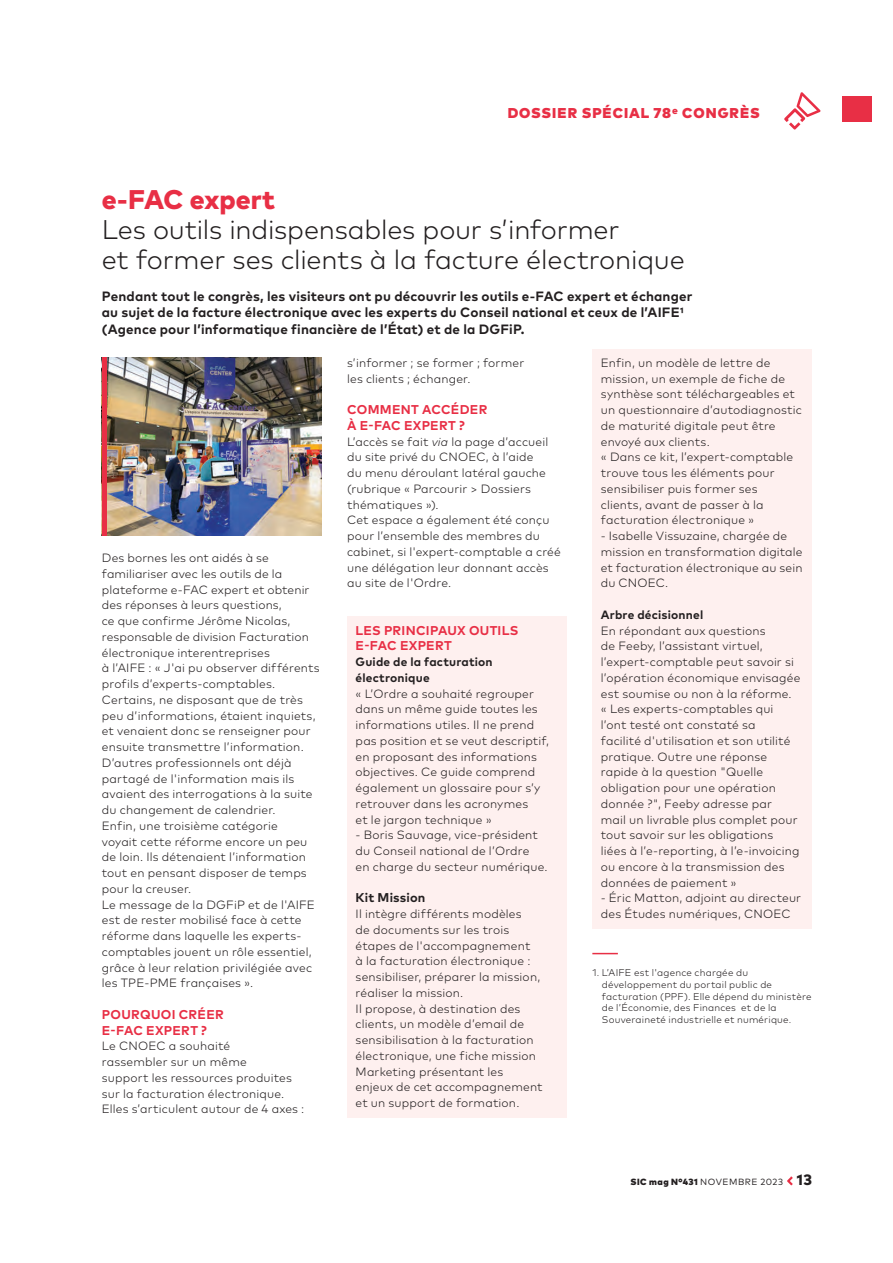
<style>
.page{position:relative;width:893px;height:1263px;background:#fff}
.page>*{position:absolute;margin:0;border:0;box-sizing:border-box;transform-origin:0 0}
.t1{font:300 27px/30px "Mark Pro";letter-spacing:-.01em;color:#231f20}
.t2{font:800 27px "Mark Pro";letter-spacing:-.005em;color:#e82f45}
.t3{font:900 14.25px "Mark Pro";letter-spacing:.065em;color:#e82f45}
.t4{font:700 13.5px/16.5px "Mark Pro";letter-spacing:.01em;color:#231f20}
.t5{font:700 12.75px/15.8px "Mark Pro";letter-spacing:.02em;color:#e82f45}
.t6{font:700 12.75px "Mark Pro";letter-spacing:.015em;color:#231f20}
.t7{font:300 12px/15.8px "Mark Pro";letter-spacing:.015em;color:#231f20}
.t8{font:700 12px/15.8px "Mark Pro";letter-spacing:.015em;color:#231f20}
.t9{font:300 9.75px/11.7px "Mark Pro";letter-spacing:.02em;color:#231f20}
.t10{font:9px "Mark Pro";letter-spacing:.06em;color:#231f20}
.s1{font-style:italic}
.s2{font-weight:900}
.s3{font-weight:800;font-size:15px}
</style>
<div class="page">
<svg style="left:787px;top:1176px;width:6px;height:9px"></svg>
<svg style="left:784px;top:92px;width:36px;height:38px"></svg>
<div style="left:842px;top:97px;width:29px;height:25px;background:#e82f45"></div>
<svg style="left:592px;top:953px;width:26px;height:1px"></svg>
<div style="left:347px;top:616px;width:220px;height:46px;background:#fef0ef"></div>
<div style="left:347px;top:648px;width:220px;height:45px;background:#fef0ef"></div>
<div style="left:347px;top:680px;width:220px;height:202px;background:#fef0ef"></div>
<div style="left:347px;top:868px;width:220px;height:30px;background:#fef0ef"></div>
<div style="left:347px;top:884px;width:220px;height:30px;background:#fef0ef"></div>
<div style="left:347px;top:900px;width:220px;height:108px;background:#fef0ef"></div>
<div style="left:347px;top:995px;width:220px;height:123px;background:#fef0ef"></div>
<div style="left:592px;top:349px;width:220px;height:108px;background:#fef0ef"></div>
<div style="left:592px;top:443px;width:220px;height:156px;background:#fef0ef"></div>
<div style="left:592px;top:585px;width:220px;height:29px;background:#fef0ef"></div>
<div style="left:592px;top:601px;width:220px;height:29px;background:#fef0ef"></div>
<div style="left:592px;top:617px;width:220px;height:92px;background:#fef0ef"></div>
<div style="left:592px;top:695px;width:220px;height:234px;background:#fef0ef"></div>
<img style="left:107px;top:357px;width:215px;height:179px">
<div style="left:102px;top:357px;width:5px;height:179px;background:#e82f45"></div>
<p class="t3" style="left:508px;top:105px;width:254px">DOSSIER SPÉCIAL 78e CONGRÈS</p>
<h1 class="t2" style="left:102px;top:188px;width:175px">e-FAC expert</h1>
<h1 class="t1" style="left:102px;top:216px;width:584px">Les outils indispensables pour s’informer<br>et former ses clients à la facture électronique</h1>
<p class="t4" style="left:102px;top:289px;width:592px">Pendant tout le congrès, les visiteurs ont pu découvrir les outils e-FAC expert et échanger au sujet de la facture électronique avec les experts du Conseil national et ceux de l’AIFE1 (Agence pour l’informatique financière de l’État) et de la DGFiP.</p>
<p class="t7" style="left:102px;top:551px;width:219px">Des bornes les ont aidés à se familiariser avec les outils de la plateforme e-FAC expert et obtenir des réponses à leurs questions,<br>ce que confirme Jérôme Nicolas, responsable de division Facturation électronique interentreprises<br>à l’AIFE : « J'ai pu observer différents profils d’experts-comptables.<br>Certains, ne disposant que de très peu d’informations, étaient inquiets, et venaient donc se renseigner pour ensuite transmettre l’information.<br>D’autres professionnels ont déjà partagé de l'information mais ils avaient des interrogations à la suite du changement de calendrier.<br>Enfin, une troisième catégorie<br>voyait cette réforme encore un peu de loin. Ils détenaient l’information tout en pensant disposer de temps pour la creuser.<br>Le message de la DGFiP et de l'AIFE est de rester mobilisé face à cette réforme dans laquelle les experts&shy;comptables jouent un rôle essentiel, grâce à leur relation privilégiée avec les TPE-PME françaises ».</p>
<p class="t5" style="left:102px;top:1007px;width:123px">POURQUOI CRÉER<br>E-FAC EXPERT ?</p>
<p class="t7" style="left:102px;top:1039px;width:204px">Le CNOEC a souhaité<br>rassembler sur un même<br>support les ressources produites sur la facturation électronique.<br>Elles s’articulent autour de 4 axes :</p>
<p class="t7" style="left:347px;top:356px;width:179px">s’informer ; se former ; former les clients ; échanger.</p>
<p class="t5" style="left:347px;top:403px;width:142px">COMMENT ACCÉDER<br>À E-FAC EXPERT ?</p>
<p class="t7" style="left:347px;top:434px;width:215px">L’accès se fait <span class="s1">via</span> la page d’accueil du site privé du CNOEC, à l’aide<br>du menu déroulant latéral gauche (rubrique « Parcourir &gt; Dossiers thématiques »).<br>Cet espace a également été conçu pour l’ensemble des membres du cabinet, si l'expert-comptable a créé une délégation leur donnant accès au site de l'Ordre.</p>
<p class="t5" style="left:356px;top:623px;width:164px">LES PRINCIPAUX OUTILS<br>E-FAC EXPERT</p>
<p class="t8" style="left:356px;top:655px;width:139px">Guide de la facturation électronique</p>
<p class="t7" style="left:356px;top:686px;width:195px">« L’Ordre a souhaité regrouper dans un même guide toutes les informations utiles. Il ne prend pas position et se veut descriptif, en proposant des informations objectives. Ce guide comprend également un glossaire pour s’y retrouver dans les acronymes<br>et le jargon technique »</p>
<p class="t7" style="left:356px;top:828px;width:193px">- Boris Sauvage, vice-président du Conseil national de l’Ordre<br>en charge du secteur numérique.</p>
<p class="t6" style="left:356px;top:893px;width:71px">Kit Mission</p>
<p class="t7" style="left:356px;top:907px;width:189px">Il intègre différents modèles<br>de documents sur les trois étapes de l'accompagnement<br>à la facturation électronique : sensibiliser, préparer la mission, réaliser la mission.<br>Il propose, à destination des clients, un modèle d’email de sensibilisation à la facturation électronique, une fiche mission<br>Marketing présentant les enjeux de cet accompagnement et un support de formation.</p>
<p class="t7" style="left:601px;top:356px;width:203px">Enfin, un modèle de lettre de mission, un exemple de fiche de synthèse sont téléchargeables et un questionnaire d’autodiagnostic de maturité digitale peut être envoyé aux clients.<br>« Dans ce kit, l’expert-comptable trouve tous les éléments pour sensibiliser puis former ses<br>clients, avant de passer à la facturation électronique »</p>
<p class="t7" style="left:601px;top:529px;width:203px">- Isabelle Vissuzaine, chargée de mission en transformation digitale et facturation électronique au sein du CNOEC.</p>
<p class="t8" style="left:601px;top:607px;width:104px">Arbre décisionnel</p>
<p class="t7" style="left:601px;top:623px;width:201px">En répondant aux questions<br>de Feeby, l’assistant virtuel, l’expert-comptable peut savoir si l’opération économique envisagée est soumise ou non à la réforme. « Les experts-comptables qui l’ont testé ont constaté sa<br>facilité d'utilisation et son utilité pratique. Outre une réponse rapide à la question "Quelle obligation pour une opération donnée ?", Feeby adresse par<br>mail un livrable plus complet pour tout savoir sur les obligations liées à l’e-reporting, à l’e-invoicing ou encore à la transmission des données de paiement »</p>
<p class="t7" style="left:601px;top:891px;width:202px"><span class="s1">-</span> Éric Matton, adjoint au directeur des Études numériques, CNOEC</p>
<p class="t9" style="left:602px;top:967px;width:211px;text-indent:-10px">1. L’AIFE est l'agence chargée du développement du portail public de facturation (PPF). Elle dépend du ministère de l’Économie, des Finances et de la Souveraineté industrielle et numérique.</p>
<p class="t10" style="left:630px;top:1176px;width:183px"><span class="s2">SIC mag N°431</span> NOVEMBRE 2023 <span class="s3">13</span></p>
</div>
